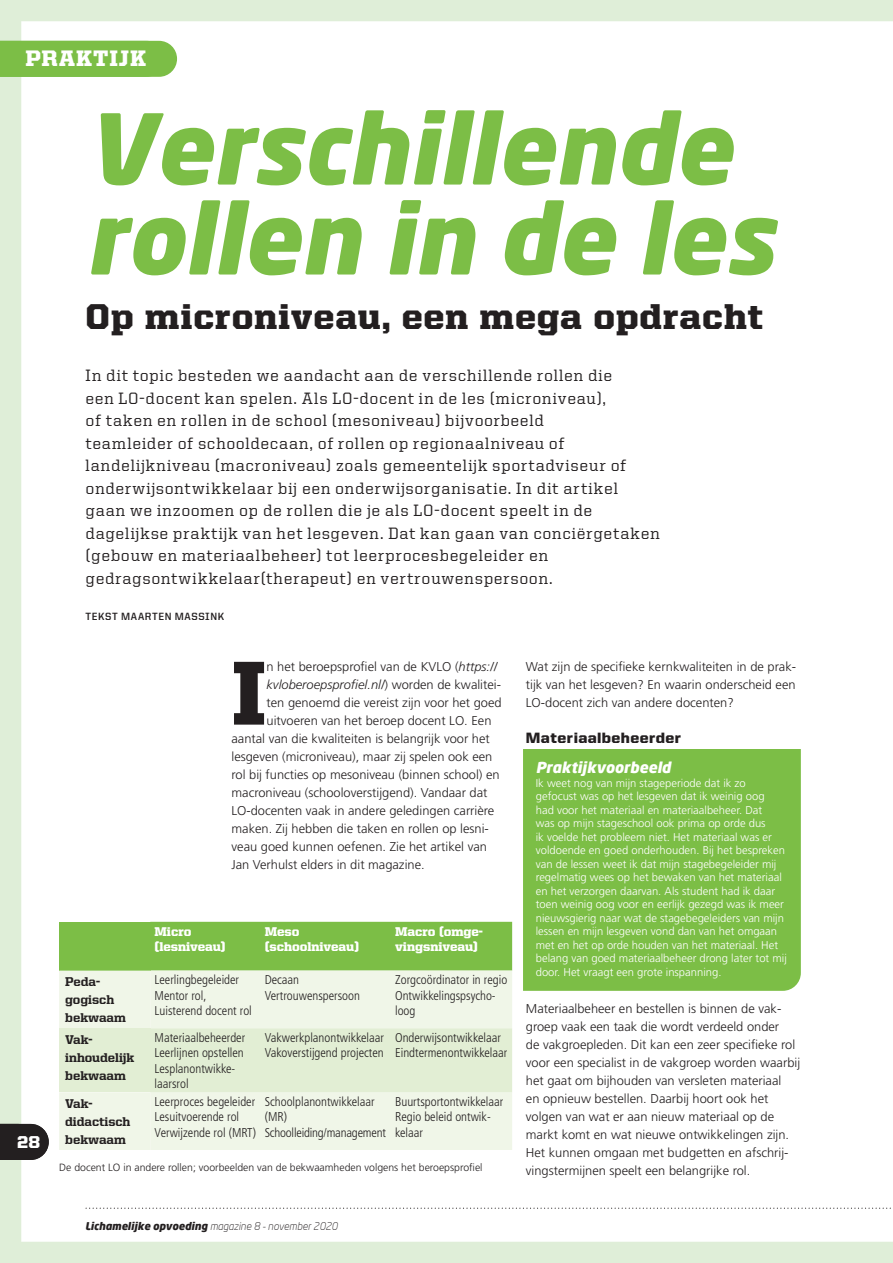
<style>
.page{position:relative;width:893px;height:1263px;background:#dfeed8}
.page>*{position:absolute;margin:0;border:0;box-sizing:border-box;transform-origin:0 0}
.t1{font:italic 900 96px/90px "Neo Sans";color:#7cbe46}
.t2{font:900 91.05px "United Serif Reg";color:#231f20}
.t3{font:900 36px "United Serif Reg";letter-spacing:.025em;color:#231f20}
.t4{font:900 22.5px "United Serif Reg";letter-spacing:.035em;color:#fff}
.t5{font:900 17.25px "United Sans Reg";color:#fff}
.t6{font:500 16.5px/22.5px "United Serif Reg";letter-spacing:.045em;color:#231f20}
.t7{font:900 15px "United Sans Reg";letter-spacing:.025em;color:#231f20}
.t8{font:italic 900 15px "Neo Sans";color:#fff}
.t9{font:300 12.75px/18px "Frutiger LT Std";color:#231f20;text-align:justify}
.t10{font:300 condensed 12.75px/15.3px "Frutiger LT Std";color:#231f20}
.t11{font:800 12.75px/18px "United Serif Reg";color:#231f20}
.t12{font:900 12.75px/15.3px "United Serif Reg";letter-spacing:-.005em;color:#fff}
.t13{font:italic 300 12.75px "Frutiger LT Std";color:#231f20}
.t14{font:300 11.25px/13.5px "Frutiger LT Std";color:#fff}
.t15{font:300 10.5px "Frutiger LT Std";color:#231f20}
.t16{font:italic 300 10.5px "Neo Sans";color:#231f20}
.t17{font:700 10.5px "United Sans Reg";letter-spacing:.06em;color:#231f20}
.s1{font-style:italic}
.s2{font-style:normal}
.s3{font-weight:900}
</style>
<div class="page">
<div style="left:21px;top:21px;width:872px;height:1221px;background:#fff"></div>
<div style="left:0;top:41px;width:177px;height:36px;background:#7cbe46"></div>
<svg style="left:59px;top:922px;width:453px;height:228px"></svg>
<div style="left:523px;top:749px;width:278px;height:242px;background:#7cbe46"></div>
<svg style="left:0;top:1124px;width:49px;height:36px;background:#343031"></svg>
<svg style="left:85px;top:1207px;width:808px;height:2px;background:#e0e0e0"></svg>
<h3 class="t4" style="left:25px;top:46px;width:122px">PRAKTIJK</h3>
<h3 class="t4" style="left:22px;top:48px;width:122px">PRAKTIJK</h3>
<h1 class="t1" style="left:86px;top:101px;width:690px">Verschillende rollen in de les</h1>
<h3 class="t3" style="left:86px;top:296px;width:679px">Op microniveau, een mega opdracht</h3>
<h3 class="t5" style="left:17px;top:1133px;width:25px">28</h3>
<p class="t6" style="left:86px;top:364px;width:576px">In dit topic besteden we aandacht aan de verschillende rollen die<br>een LO-docent kan spelen. Als LO-docent in de les (microniveau),<br>of taken en rollen in de school (mesoniveau) bijvoorbeeld<br>teamleider of schooldecaan, of rollen op regionaalniveau of landelijkniveau (macroniveau) zoals gemeentelijk sportadviseur of onderwijsontwikkelaar bij een onderwijsorganisatie. In dit artikel gaan we inzoomen op de rollen die je als LO-docent speelt in de dagelijkse praktijk van het lesgeven. Dat kan gaan van conciërgetaken (gebouw en materiaalbeheer) tot leerprocesbegeleider en gedragsontwikkelaar(therapeut) en vertrouwenspersoon.</p>
<p class="t17" style="left:86px;top:610px;width:140px">TEKST MAARTEN MASSINK</p>
<h2 class="t2" style="left:232px;top:643px;width:37px">I</h2>
<p class="t9" style="left:267px;top:657px;width:232px">n het beroepsprofiel van de KVLO (<span class="s1">https://</span></p>
<p class="t13" style="left:267px;top:677px;width:236px">kvloberoepsprofiel.nl/<span class="s2">) worden de kwalitei-</span></p>
<p class="t9" style="left:267px;top:693px;width:237px">ten genoemd die vereist zijn voor het goed</p>
<p class="t9" style="left:267px;top:711px;width:226px">uitvoeren van het beroep docent LO. Een</p>
<p class="t9" style="left:231px;top:729px;width:260px">aantal van die kwaliteiten is belangrijk voor het</p>
<p class="t9" style="left:231px;top:747px;width:262px">lesgeven (microniveau), maar zij spelen ook een</p>
<p class="t9" style="left:231px;top:765px;width:270px">rol bij functies op mesoniveau (binnen school) en</p>
<p class="t9" style="left:231px;top:783px;width:257px">macroniveau (schooloverstijgend). Vandaar dat</p>
<p class="t9" style="left:231px;top:801px;width:264px">LO-docenten vaak in andere geledingen carrière</p>
<p class="t9" style="left:231px;top:819px;width:259px">maken. Zij hebben die taken en rollen op lesni-</p>
<p class="t9" style="left:232px;top:837px;width:257px">veau goed kunnen oefenen. Zie het artikel van</p>
<p class="t9" style="left:232px;top:855px;width:195px">Jan Verhulst elders in dit magazine.</p>
<p class="t12" style="left:155px;top:923px;width:73px">Micro (lesniveau)</p>
<p class="t12" style="left:265px;top:923px;width:96px">Meso (schoolniveau)</p>
<p class="t12" style="left:395px;top:923px;width:89px">Macro (omge&shy;vingsniveau)</p>
<p class="t11" style="left:65px;top:973px;width:62px">Peda&shy;gogisch bekwaam</p>
<p class="t10" style="left:155px;top:972px;width:99px">Leerlingbegeleider<br>Mentor rol,<br>Luisterend docent rol</p>
<p class="t10" style="left:265px;top:972px;width:97px">Decaan<br>Vertrouwenspersoon</p>
<p class="t10" style="left:395px;top:972px;width:114px">Zorgcoördinator in regio<br>Ontwikkelingspsycho&shy;loog</p>
<p class="t11" style="left:65px;top:1030px;width:71px">Vak&shy;inhoudelijk bekwaam</p>
<p class="t10" style="left:155px;top:1030px;width:92px">Materiaalbeheerder<br>Leerlijnen opstellen<br>Lesplanontwikke&shy;laarsrol</p>
<p class="t10" style="left:265px;top:1030px;width:121px">Vakwerkplanontwikkelaar<br>Vakoverstijgend projecten</p>
<p class="t10" style="left:395px;top:1030px;width:114px">Onderwijsontwikkelaar<br>Eindtermenontwikkelaar</p>
<p class="t11" style="left:65px;top:1094px;width:67px">Vak&shy;didactisch bekwaam</p>
<p class="t10" style="left:155px;top:1094px;width:103px">Leerproces begeleider<br>Lesuitvoerende rol<br>Verwijzende rol (MRT)</p>
<p class="t10" style="left:265px;top:1094px;width:123px">Schoolplanontwikkelaar (MR)<br>Schoolleiding/management</p>
<p class="t10" style="left:395px;top:1094px;width:110px">Buurtsportontwikkelaar<br>Regio beleid ontwik&shy;kelaar</p>
<p class="t15" style="left:59px;top:1161px;width:425px">De docent LO in andere rollen; voorbeelden van de bekwaamheden volgens het beroepsprofiel</p>
<p class="t16" style="left:85px;top:1220px;width:254px"><span class="s3">Lichamelijke opvoeding</span> magazine 8 - november 2020</p>
<p class="t9" style="left:526px;top:657px;width:272px">Wat zijn de specifieke kernkwaliteiten in de prak&shy;tijk van het lesgeven? En waarin onderscheid een LO-docent zich van andere docenten?</p>
<p class="t7" style="left:526px;top:729px;width:157px">Materiaalbeheerder</p>
<p class="t8" style="left:536px;top:758px;width:137px">Praktijkvoorbeeld</p>
<p class="t14" style="left:536px;top:776px;width:253px">Ik weet nog van mijn stageperiode dat ik zo gefocust was op het lesgeven dat ik weinig oog<br>had voor het materiaal en materiaalbeheer. Dat<br>was op mijn stageschool ook prima op orde dus<br>ik voelde het probleem niet. Het materiaal was er voldoende en goed onderhouden. Bij het bespreken van de lessen weet ik dat mijn stagebegeleider mij regelmatig wees op het bewaken van het materiaal en het verzorgen daarvan. Als student had ik daar toen weinig oog voor en eerlijk gezegd was ik meer nieuwsgierig naar wat de stagebegeleiders van mijn lessen en mijn lesgeven vond dan van het omgaan met en het op orde houden van het materiaal. Het belang van goed materiaalbeheer drong later tot mij door. Het vraagt een grote inspanning.</p>
<p class="t9" style="left:526px;top:999px;width:276px;text-align:left">Materiaalbeheer en bestellen is binnen de vak&shy;groep vaak een taak die wordt verdeeld onder<br>de vakgroepleden. Dit kan een zeer specifieke rol voor een specialist in de vakgroep worden waarbij het gaat om bijhouden van versleten materiaal<br>en opnieuw bestellen. Daarbij hoort ook het volgen van wat er aan nieuw materiaal op de markt komt en wat nieuwe ontwikkelingen zijn.<br>Het kunnen omgaan met budgetten en afschrij&shy;vingstermijnen speelt een belangrijke rol.</p>
</div>
